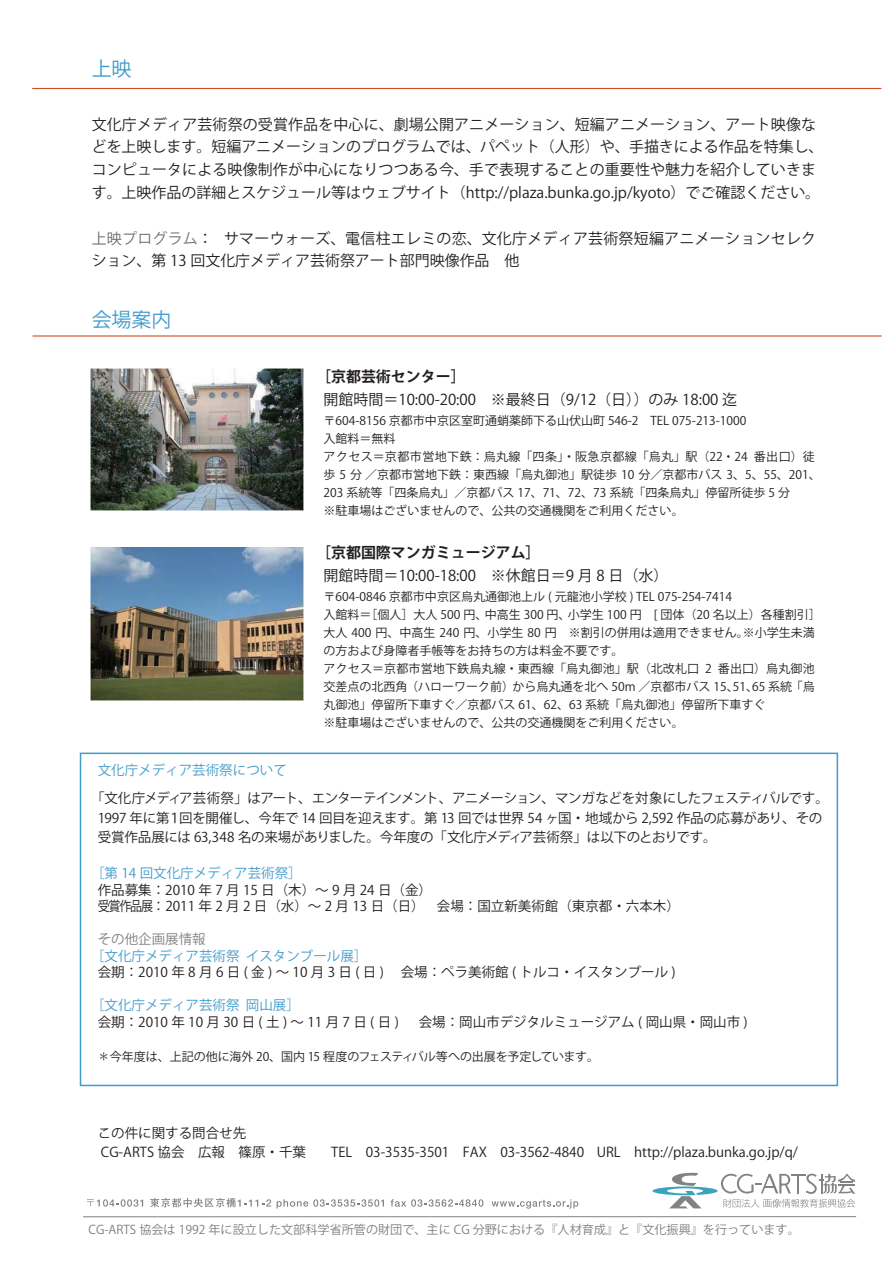
<style>
.page{position:relative;width:893px;height:1263px;background:#fff}
.page>*{position:absolute;margin:0;border:0;box-sizing:border-box;transform-origin:0 0}
.t1{font:19.95px "Koz Go Pro Regular 90 msp RKSJ H";color:#419ccd}
.t2{font:15px/22.8px "Koz Go Pro Regular 90 msp RKSJ H";letter-spacing:.01em;color:#231f20}
.t3{font:15px "Koz Go Pro Bold 90 msp RKSJ H";color:#231f20}
.t4{font:13.5px "Koz Go Pro Regular 90 msp RKSJ H";color:#231f20}
.t5{font:13.5px/19.5px "Koz Go Pro Regular 90 msp RKSJ H";letter-spacing:-.04em;color:#231f20}
.t6{font:13.5px "Koz Go Pro Regular 90 msp RKSJ H";color:#419ccd}
.t7{font:13.5px/19.5px "Koz Go Pro Regular 90 msp RKSJ H";letter-spacing:-.025em;color:#231f20}
.t8{font:13.5px "Koz Go Pro Regular 90 msp RKSJ H";letter-spacing:-.05em;color:#231f20;scale:.89 1}
.t9{font:13.5px "Koz Go Pro Regular 90 msp RKSJ H";color:#808284}
.t10{font:12.15px "Koz Go Pro Regular 90 msp RKSJ H";color:#827d7f}
.t11{font:12px/18px "Koz Go Pro Regular 90 msp RKSJ H";color:#231f20}
.s1{color:#6c6e70}
</style>
<div class="page">
<img style="left:90px;top:369px;width:213px;height:142px">
<img style="left:90px;top:547px;width:213px;height:154px">
<hr style="left:33px;top:335px;width:848px;height:2px;background:#d44d2a">
<hr style="left:33px;top:88px;width:848px;height:1px;background:#d44d2a">
<svg style="left:652px;top:1173px;width:203px;height:35px"></svg>
<hr style="left:83px;top:1216px;width:773px;height:1px;background:#808284">
<svg style="left:87px;top:1199px;width:56px;height:8px"></svg>
<svg style="left:150px;top:1198px;width:121px;height:9px"></svg>
<svg style="left:277px;top:1199px;width:107px;height:9px"></svg>
<svg style="left:390px;top:1199px;width:93px;height:8px"></svg>
<svg style="left:492px;top:1199px;width:86px;height:10px"></svg>
<div style="left:80px;top:753px;width:758px;height:333px;border:2px solid #419ccd"></div>
<h1 class="t1" style="left:92px;top:61px;width:41px">上映</h1>
<p class="t2" style="left:92px;top:115px;width:733px">文化庁メディア芸術祭の受賞作品を中心に、劇場公開アニメーション、短編アニメーション、アート映像などを上映します。短編アニメーションのプログラムでは、パペット（人形）や、手描きによる作品を特集し、コンピュータによる映像制作が中心になりつつある今、手で表現することの重要性や魅力を紹介していきます。上映作品の詳細とスケジュール等はウェブサイト（http://plaza.bunka.go j p. /kyoto）でご確認ください。</p>
<p class="t2" style="left:209px;top:229px;width:608px">　サマーウォーズ、電信柱エレミの恋、文化庁メディア芸術祭短編アニメーションセレク</p>
<p class="t2" style="left:92px;top:229px;width:429px"><span class="s1">上映プログラム</span>：<br>ション、第 13 回文化庁メディア芸術祭アート部門映像作品　他</p>
<h1 class="t1" style="left:92px;top:312px;width:81px">会場案内</h1>
<p class="t3" style="left:316px;top:371px;width:151px">［京都芸術センター[</p>
<p class="t2" style="left:324px;top:390px;width:415px">開館時間＝10:00-20:00　※最終日（9/12（日））のみ 18:00 迄</p>
<p class="t11" style="left:324px;top:413px;width:424px">〒604-8156 京都市中京区室町通蛸薬師下る山伏山町 546-2　TEL 075-213-1000入館料＝無料</p>
<p class="t11" style="left:324px;top:449px;width:499px">アクセス＝京都市営地下鉄：烏丸線「四条」・阪急京都線「烏丸」駅（22・24<br>歩 5 分／京都市営地下鉄：東西線「烏丸御池」駅徒歩 10 分／京都市バス 、3 、5 55、201、203 系統等「四条烏丸」／京都バス 17、71、72、73 系統「四条烏丸」停留所徒歩 5 分<br>※駐車場はございませんので、公共の交通機関をご利用ください。</p>
<p class="t3" style="left:316px;top:547px;width:226px">［京都国際マンガミュージアム[</p>
<p class="t2" style="left:324px;top:566px;width:346px">開館時間＝10:00-18:00　※休館日＝9 月 8 日（水(</p>
<p class="t11" style="left:568px;top:589px;width:254px;text-indent:-244px">〒604-0846 京都市中京区烏丸通御池上ル ( 元龍池小学校 ) TEL 075-254-7414<br>小学生 100 円　[ 団体（20 名以上）各種割引[</p>
<p class="t11" style="left:754px;top:449px;width:62px">番出口）徒</p>
<p class="t11" style="left:324px;top:607px;width:165px">入館料＝［個人］大人 500 円、</p>
<p class="t11" style="left:324px;top:625px;width:493px">大人 400 円、中高生 240 円、小学生 80 円　※割引の併用は適用できません。※小学生未満</p>
<p class="t11" style="left:324px;top:643px;width:301px">の方および身障者手帳等をお持ちの方は料金不要です。</p>
<p class="t11" style="left:718px;top:661px;width:98px">番出口）烏丸御池</p>
<p class="t11" style="left:485px;top:607px;width:87px">中高生 300 円、</p>
<p class="t11" style="left:324px;top:661px;width:377px">アクセス＝京都市営地下鉄烏丸線・東西線「烏丸御池」駅（北改札口</p>
<p class="t11" style="left:705px;top:661px;width:8px">2</p>
<p class="t11" style="left:324px;top:679px;width:443px">交差点の北西角（ハローワーク前）から烏丸通を北へ 50m ／京都市バス 15、<br>丸御池」停留所下車すぐ／京都バス 61、62、63 系統「烏丸御池」停留所下車すぐ※駐車場はございませんので、公共の交通機関をご利用ください。</p>
<p class="t11" style="left:752px;top:679px;width:64px">65 系統「烏</p>
<p class="t11" style="left:733px;top:679px;width:27px">51、</p>
<p class="t6" style="left:98px;top:765px;width:191px">文化庁メディア芸術祭について</p>
<p class="t5" style="left:179px;top:790px;width:651px;text-indent:-88px">「文化庁メディア芸術祭」はアート、エンターテインメント、アニメーション、マンガなどを対象にしたフェスティバルです。回を開催し、今年で 14 回目を迎えます。第 13 回では世界 54 ヶ国・地域から 2,592 作品の応募があり、その</p>
<p class="t7" style="left:98px;top:810px;width:620px">1997 年に第１<br>受賞作品展には 63,348 名の来場がありました。今年度の「文化庁メディア芸術祭」は以下のとおりです。</p>
<p class="t6" style="left:91px;top:868px;width:212px">［第 14 回文化庁メディア芸術祭[</p>
<p class="t4" style="left:98px;top:885px;width:336px">作品募集：2010 年 7 月 15 日（木）～ 9 月 24 日（金(</p>
<p class="t4" style="left:437px;top:901px;width:244px">会場：国立新美術館（東京都・六本木(</p>
<p class="t8" style="left:98px;top:901px;width:369px">受賞作品展：2011 年 2 月 2 日（水）～ 2 月 13 日（日）</p>
<p class="t9" style="left:98px;top:934px;width:110px">その他企画展情報</p>
<p class="t6" style="left:246px;top:951px;width:123px">イスタンブール展[</p>
<p class="t6" style="left:91px;top:951px;width:150px">［文化庁メディア芸術祭</p>
<p class="t4" style="left:98px;top:967px;width:579px">会期：2010 年 8 月 6 日 金( ) ～ 10 月 3 日 日( )　会場：ペラ美術館 ( トルコ・イスタンブール (</p>
<p class="t6" style="left:246px;top:1000px;width:55px">岡山展[</p>
<p class="t6" style="left:91px;top:1000px;width:150px">［文化庁メディア芸術祭</p>
<p class="t4" style="left:419px;top:1017px;width:331px">会場：岡山市デジタルミュージアム ( 岡山県・岡山市 (</p>
<p class="t4" style="left:98px;top:1017px;width:316px">会期：2010 年 10 月 30 日 土( ) ～ 11 月 7 日 日( )　</p>
<p class="t11" style="left:98px;top:1050px;width:503px">＊今年度は、上記の他に海外 20、国内 15 程度のフェスティバル等への出展を予定しています。</p>
<p class="t4" style="left:98px;top:1128px;width:150px">この件に関する問合せ先</p>
<p class="t4" style="left:101px;top:1147px;width:207px">CG-ARTS 協会　広報　篠原・千葉</p>
<p class="t4" style="left:331px;top:1147px;width:254px">TEL　03-3535-3501　FAX　03-3562-4840</p>
<p class="t4" style="left:597px;top:1147px;width:203px">URL　http://plaza.bunka. g o j p. q/ /</p>
<p class="t10" style="left:89px;top:1225px;width:713px">CG-ARTS 協会は 1992 年に設立した文部科学省所管の財団で、主に CG 分野における『人材育成』と『文化振興』を行っています。</p>
</div>
